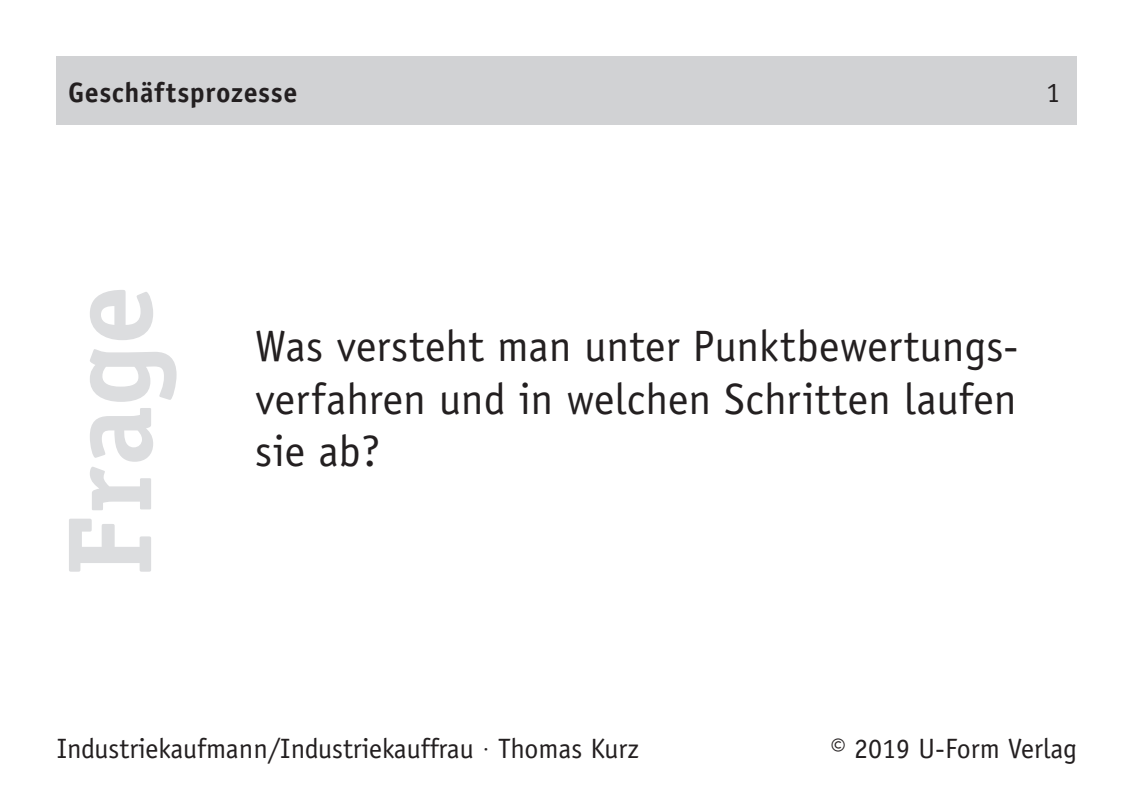
<style>
.page{position:relative;width:1134px;height:794px;background:#fff}
.page>*{position:absolute;margin:0;border:0;box-sizing:border-box;transform-origin:0 0}
.t1{font:700 120px "Officina Serif";color:#dcdddf}
.t2{font:44px/52.8px "Officina Sans";color:#231f20;text-align:justify}
.t3{font:28px "Officina Sans";color:#231f20}
.t4{font:700 28px "Officina Sans";letter-spacing:.02em;color:#231f20}
.s1{font-family:"Frutiger";font-weight:300}
</style>
<div class="page">
<div style="left:57px;top:57px;width:1020px;height:68px;background:#d1d2d4"></div>
<p class="t4" style="left:68px;top:75px;width:231px">Geschäftsprozesse</p>
<p class="t3" style="left:1046px;top:76px;width:15px">1</p>
<h1 class="t1" style="left:35px;top:576px;width:292px;rotate:-90deg">Frage</h1>
<p class="t2" style="left:255px;top:319px;width:765px">Was versteht man unter Punktbewertungs&shy;verfahren und in welchen Schritten laufen sie ab?</p>
<p class="t3" style="left:57px;top:732px;width:584px">Industriekaufmann/Industriekauffrau <span class="s1">·</span> Thomas Kurz</p>
<p class="t3" style="left:830px;top:732px;width:248px">© 2019 U-Form Verlag</p>
</div>
